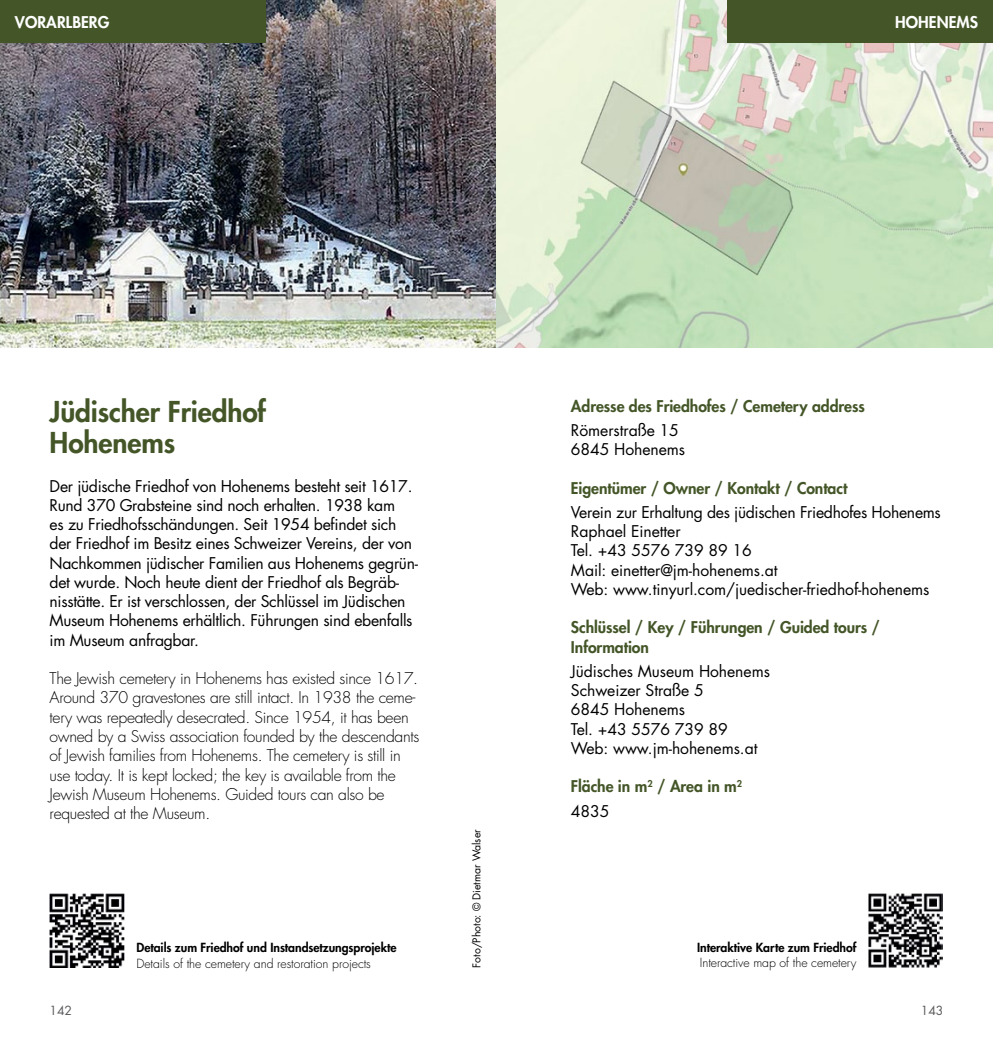
<style>
.page{position:relative;width:993px;height:1042px;background:#fff}
.page>*{position:absolute;margin:0;border:0;box-sizing:border-box;transform-origin:0 0}
.t1{font:800 28px/31.5px "Futura Std";letter-spacing:-.005em;color:#445628}
.t2{font:15.75px/19.2px "Futura Std";letter-spacing:-.02em;color:#000}
.t3{font:300 15.75px/19.2px "Futura Std";letter-spacing:-.02em;color:#000}
.t4{font:800 15.75px/19.2px "Futura Std";letter-spacing:-.005em;color:#445628}
.t5{font:800 15.75px "Futura Std";letter-spacing:.005em;color:#fff}
.t6{font:800 12.25px "Futura Std";letter-spacing:-.005em;color:#000}
.t7{font:300 12.25px "Futura Std";letter-spacing:-.005em;color:#000}
.t8{font:12.25px "Futura Std";letter-spacing:-.01em;color:#58595b}
.t9{font:10.5px "Futura Std";letter-spacing:-.005em;color:#000}
.s1{font-weight:400;color:#000}
</style>
<div class="page">
<img style="left:0;top:0;width:496px;height:347px">
<div style="left:0;top:0;width:265px;height:42px;background:#445628"></div>
<img style="left:50px;top:893px;width:74px;height:74px">
<svg style="left:496px;top:0;width:496px;height:347px;background:#d0e0c5"></svg>
<div style="left:727px;top:0;width:265px;height:42px;background:#445628"></div>
<img style="left:868px;top:893px;width:74px;height:74px">
<p class="t5" style="left:15px;top:12px;width:96px">VORARLBERG</p>
<p class="t5" style="left:894px;top:12px;width:84px">HOHENEMS</p>
<h1 class="t1" style="left:50px;top:396px;width:218px">Jüdischer Friedhof<br>Hohenems</h1>
<p class="t2" style="left:50px;top:476px;width:370px">Der jüdische Friedhof von Hohenems besteht seit 1617.<br>Rund 370 Grabsteine sind noch erhalten. 1938 kam<br>es zu Friedhofsschändungen. Seit 1954 befindet sich der Friedhof im Besitz eines Schweizer Vereins, der von Nachkommen jüdischer Familien aus Hohenems gegrün&shy;det wurde. Noch heute dient der Friedhof als Begräb&shy;nisstätte. Er ist verschlossen, der Schlüssel im Jüdischen Museum Hohenems erhältlich. Führungen sind ebenfalls im Museum anfragbar.</p>
<p class="t3" style="left:50px;top:669px;width:371px">The Jewish cemetery in Hohenems has existed since 1617.<br>Around 370 gravestones are still intact. In 1938 the ceme&shy;tery was repeatedly desecrated. Since 1954, it has been owned by a Swiss association founded by the descendants of Jewish families from Hohenems. The cemetery is still in use today. It is kept locked; the key is available from the Jewish Museum Hohenems. Guided tours can also be requested at the Museum.</p>
<p class="t6" style="left:136px;top:939px;width:261px">Details zum Friedhof und Instandsetzungsprojekte</p>
<p class="t7" style="left:136px;top:955px;width:236px">Details of the cemetery and restoration projects</p>
<p class="t9" style="left:469px;top:967px;width:140px;rotate:-90deg">Foto/Photo: © Dietmar Walser</p>
<p class="t4" style="left:570px;top:396px;width:295px">Adresse des Friedhofes / Cemetery address</p>
<p class="t2" style="left:570px;top:420px;width:116px">Römerstraße 15<br>6845 Hohenems</p>
<p class="t4" style="left:570px;top:478px;width:278px">Eigentümer / Owner / Kontakt / Contact</p>
<p class="t2" style="left:570px;top:502px;width:371px">Verein zur Erhaltung des jüdischen Friedhofes Hohenems Raphael Einetter<br>Tel. +43 5576 739 89 16<br>Mail: einetter@jm-hohenems.at<br>Web: www.tinyurl.com/juedischer-friedhof-hohenems</p>
<p class="t4" style="left:570px;top:618px;width:310px">Schlüssel / Key / Führungen / Guided tours /<br>Information</p>
<p class="t2" style="left:570px;top:661px;width:200px">Jüdisches Museum Hohenems<br>Schweizer Straße 5<br>6845 Hohenems<br>Tel. +43 5576 739 89<br>Web: www.jm-hohenems.at</p>
<p class="t4" style="left:570px;top:774px;width:172px;line-height:24.3px">Fläche in m<sup>2</sup> / Area in m<sup>2<br></sup><span class="s1">4835</span></p>
<p class="t6" style="left:697px;top:939px;width:161px">Interaktive Karte zum Friedhof</p>
<p class="t7" style="left:699px;top:955px;width:158px">Interactive map of the cemetery</p>
<p class="t8" style="left:50px;top:1002px;width:24px">142</p>
<p class="t8" style="left:920px;top:1002px;width:24px">143</p>
</div>
